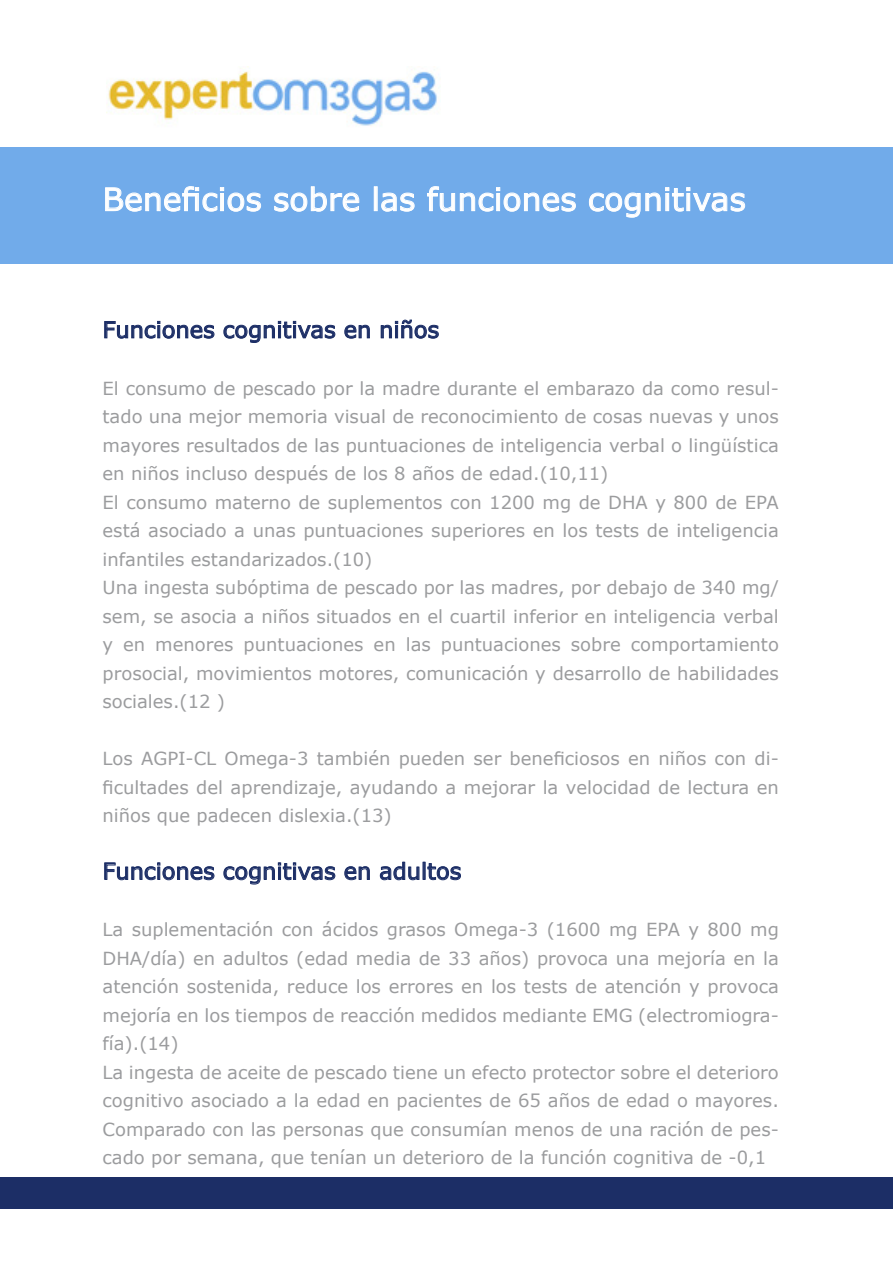
<style>
.page{position:relative;width:893px;height:1263px;background:#fff}
.page>*{position:absolute;margin:0;border:0;box-sizing:border-box;transform-origin:0 0}
.t1{font:31.5px "MS Reference Sans Serif";color:#fff}
.t2{font:22.5px "MS Reference Sans Serif";color:#1c2e66}
.t3{font:18px/28.5px "MS Reference Sans Serif";color:#9b9c9e}
</style>
<div class="page">
<img style="left:108px;top:68px;width:329px;height:58px">
<div style="left:1px;top:147px;width:892px;height:117px;background:#71abea"></div>
<div style="left:1px;top:1178px;width:892px;height:31px;background:#1c2e66"></div>
<svg style="left:104px;top:321px;width:111px;height:18px"></svg>
<svg style="left:223px;top:321px;width:113px;height:22px"></svg>
<svg style="left:344px;top:324px;width:26px;height:15px"></svg>
<svg style="left:380px;top:319px;width:59px;height:20px"></svg>
<svg style="left:104px;top:862px;width:111px;height:18px"></svg>
<svg style="left:223px;top:862px;width:113px;height:23px"></svg>
<svg style="left:344px;top:866px;width:26px;height:14px"></svg>
<svg style="left:380px;top:861px;width:81px;height:19px"></svg>
<svg style="left:105px;top:186px;width:156px;height:26px"></svg>
<svg style="left:274px;top:186px;width:86px;height:26px"></svg>
<div style="left:374px;top:186px;width:4px;height:25px;border:1px solid #fff"></div>
<svg style="left:381px;top:192px;width:34px;height:20px"></svg>
<svg style="left:427px;top:186px;width:149px;height:26px"></svg>
<svg style="left:589px;top:187px;width:156px;height:31px"></svg>
<h1 class="t1" style="left:103px;top:179px;width:645px">Beneficios sobre las funciones cognitivas</h1>
<p class="t2" style="left:103px;top:315px;width:338px">Funciones cognitivas en niños</p>
<p class="t3" style="left:103px;top:373px;width:678px">El consumo de pescado por la madre durante el embarazo da como resul&shy;tado una mejor memoria visual de reconocimiento de cosas nuevas y unos mayores resultados de las puntuaciones de inteligencia verbal o lingüística en niños incluso después de los 8 años de edad.(10,11)<br>El consumo materno de suplementos con 1200 mg de DHA y 800 de EPA está asociado a unas puntuaciones superiores en los tests de inteligencia infantiles estandarizados.(10)<br>Una ingesta subóptima de pescado por las madres, por debajo de 340 mg/ sem, se asocia a niños situados en el cuartil inferior en inteligencia verbal y en menores puntuaciones en las puntuaciones sobre comportamiento prosocial, movimientos motores, comunicación y desarrollo de habilidades sociales.(12 )</p>
<p class="t3" style="left:103px;top:744px;width:678px;text-align:justify">Los AGPI-CL Omega-3 también pueden ser beneficiosos en niños con di&shy;ficultades del aprendizaje, ayudando a mejorar la velocidad de lectura en niños que padecen dislexia.(13)</p>
<p class="t2" style="left:103px;top:857px;width:360px">Funciones cognitivas en adultos</p>
<p class="t3" style="left:103px;top:915px;width:678px">La suplementación con ácidos grasos Omega-3 (1600 mg EPA y 800 mg DHA/día) en adultos (edad media de 33 años) provoca una mejoría en la atención sostenida, reduce los errores en los tests de atención y provoca mejoría en los tiempos de reacción medidos mediante EMG (electromiogra&shy;fía).(14)<br>La ingesta de aceite de pescado tiene un efecto protector sobre el deterioro cognitivo asociado a la edad en pacientes de 65 años de edad o mayores.<br>Comparado con las personas que consumían menos de una ración de pes&shy;cado por semana, que tenían un deterioro de la función cognitiva de -0,1</p>
</div>
